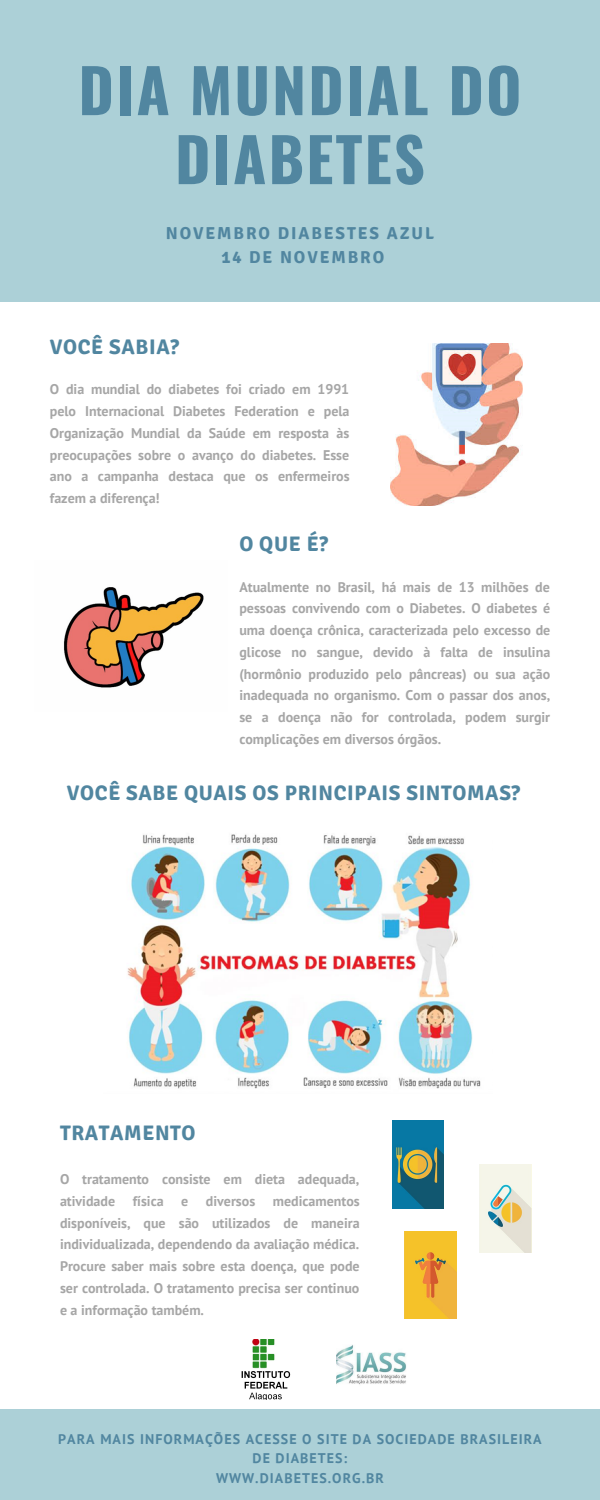
<style>
.page{position:relative;width:600px;height:1500px;background:#acd0d7}
.page>*{position:absolute;margin:0;border:0;box-sizing:border-box;transform-origin:0 0}
.t1{font:700 60.5px/69px "Oswald";letter-spacing:.035em;color:#5186a0;text-align:center}
.t2{font:700 21px "Signika";letter-spacing:.03em;color:#5186a0}
.t3{font:700 17.2px/24px "Signika";letter-spacing:.11em;color:#5186a0;text-align:center}
.t4{font:700 14px/21.8px "PT Sans";color:#a6a6a6;text-align:justify}
.t5{font:700 14px/19.5px "PT Sans";letter-spacing:.075em;color:#5186a0;text-align:center}
</style>
<div class="page">
<div style="left:0;top:302px;width:600px;height:1107px;background:#fff"></div>
<img style="left:391px;top:343px;width:132px;height:163px">
<img style="left:127px;top:834px;width:354px;height:255px">
<img style="left:64px;top:587px;width:140px;height:101px">
<img style="left:241px;top:1339px;width:50px;height:61px">
<img style="left:336px;top:1345px;width:71px;height:40px">
<img style="left:392px;top:1121px;width:51px;height:88px">
<img style="left:480px;top:1165px;width:51px;height:87px">
<img style="left:405px;top:1231px;width:52px;height:87px">
<h1 class="t1" style="left:78px;top:53px;width:445px">DIA MUNDIAL DO<br>DIABETES</h1>
<p class="t3" style="left:166px;top:221px;width:270px">NOVEMBRO DIABESTES AZUL<br>14 DE NOVEMBRO</p>
<h2 class="t2" style="left:50px;top:334px;width:131px">VOCÊ SABIA?</h2>
<p class="t4" style="left:50px;top:378px;width:301px">O dia mundial do diabetes foi criado em 1991 pelo Internacional Diabetes Federation e pela Organização Mundial da Saúde em resposta às preocupações sobre o avanço do diabetes. Esse ano a campanha destaca que os enfermeiros fazem a diferença!</p>
<h2 class="t2" style="left:239px;top:531px;width:90px">O QUE É?</h2>
<p class="t4" style="left:239px;top:576px;width:312px">Atualmente no Brasil, há mais de 13 milhões de pessoas convivendo com o Diabetes. O diabetes é uma doença crônica, caracterizada pelo excesso de glicose no sangue, devido à falta de insulina (hormônio produzido pelo pâncreas) ou sua ação inadequada no organismo. Com o passar dos anos, se a doença não for controlada, podem surgir complicações em diversos órgãos.</p>
<h2 class="t2" style="left:67px;top:781px;width:455px">VOCÊ SABE QUAIS OS PRINCIPAIS SINTOMAS?</h2>
<h2 class="t2" style="left:60px;top:1120px;width:137px">TRATAMENTO</h2>
<p class="t4" style="left:60px;top:1168px;width:301px">O tratamento consiste em dieta adequada, atividade</p>
<p class="t4" style="left:133px;top:1190px;width:32px">física</p>
<p class="t4" style="left:181px;top:1190px;width:9px">e</p>
<p class="t4" style="left:206px;top:1190px;width:51px">diversos</p>
<p class="t4" style="left:60px;top:1190px;width:301px;text-indent:213px">medicamentos disponíveis, que são utilizados de maneira individualizada, dependendo da avaliação médica.<br>Procure saber mais sobre esta doença, que pode ser controlada. O tratamento precisa ser continuo e a informação também.</p>
<p class="t5" style="left:58px;top:1429px;width:485px">PARA MAIS INFORMAÇÕES ACESSE O SITE DA SOCIEDADE BRASILEIRA<br>DE DIABETES:<br>WWW.DIABETES.ORG.BR</p>
</div>
